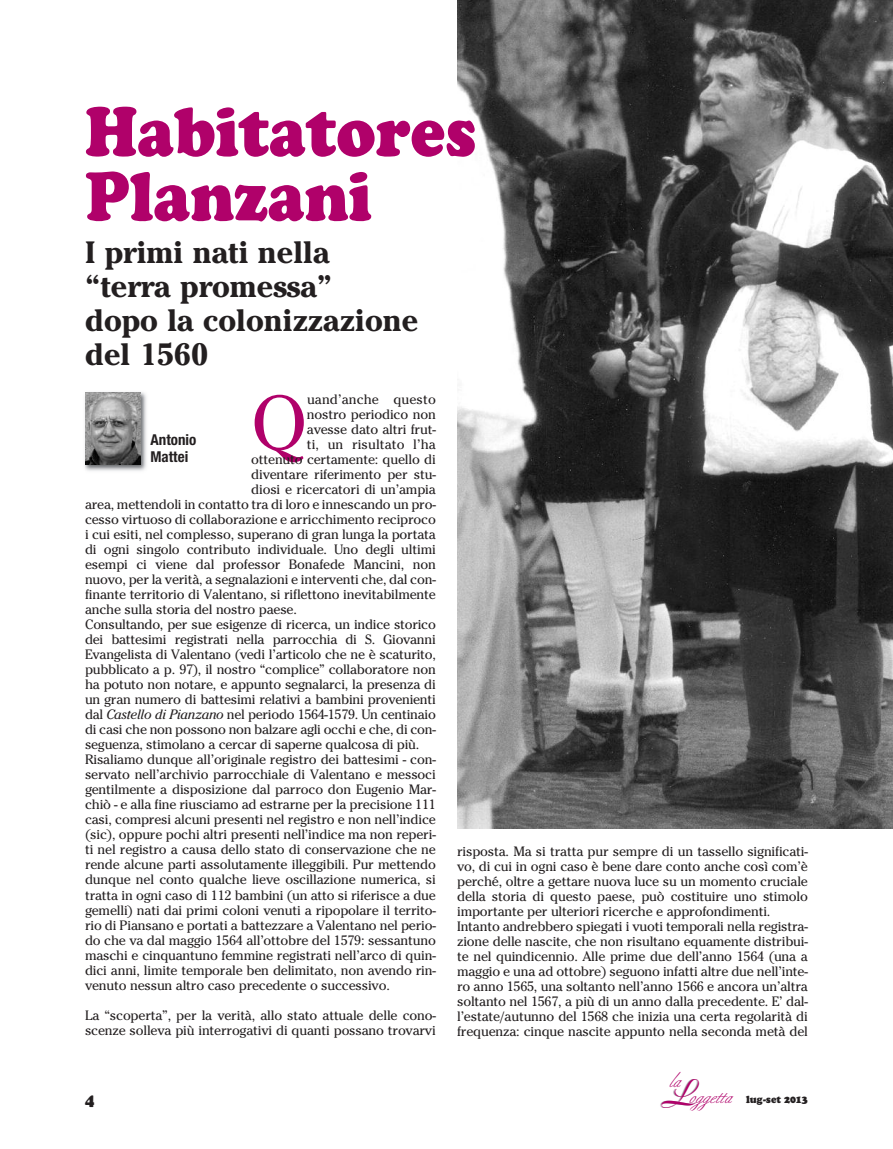
<style>
.page{position:relative;width:893px;height:1149px;background:#fff}
.page>*{position:absolute;margin:0;border:0;box-sizing:border-box;transform-origin:0 0}
.t1{font:75.45px "Cheltenham";color:#b0016a}
.t2{font:900 69px/64.5px "Cooper";color:#b0016a;scale:.9 1}
.t3{font:700 30.6px/34px "Cheltenham";color:#231f20}
.t4{font:19.2px "Berthold Script";color:#b0016a}
.t5{font:700 condensed 15px/16.5px "Helvetica Neue";color:#231f20}
.t6{font:900 15px "Cooper BT";color:#231f20}
.t7{font:13.5px/15px "Cheltenham";letter-spacing:-.015em;color:#231f20}
.t8{font:13.5px "Cheltenham";letter-spacing:.005em;color:#231f20}
.t9{font:900 9.9px "Cooper BT";color:#231f20;scale:.95 1}
.s1{font-style:italic}
.s2{font-family:"Boulevard";font-size:35.85px;color:#a8a9ad}
</style>
<div class="page">
<img style="left:457px;top:0;width:436px;height:828px">
<img style="left:85px;top:392px;width:62px;height:79px">
<img style="left:85px;top:392px;width:55px;height:72px">
<h2 class="t2" style="left:85px;top:100px;width:436px">Habitatores<br>Planzani</h2>
<h3 class="t3" style="left:85px;top:234px;width:335px">I primi nati nella “terra promessa”<br>dopo la colonizzazione del 1560</h3>
<h1 class="t1" style="left:251px;top:376px;width:57px">Q</h1>
<p class="t8" style="left:307px;top:391px;width:130px">uand’anche questo</p>
<p class="t7" style="left:307px;top:406px;width:130px">nostro periodico non</p>
<p class="t7" style="left:307px;top:421px;width:130px">avesse dato altri frut-</p>
<p class="t8" style="left:307px;top:436px;width:130px">ti, un risultato l’ha</p>
<p class="t7" style="left:251px;top:451px;width:186px">ottenuto certamente: quello di</p>
<p class="t7" style="left:251px;top:466px;width:186px">diventare riferimento per stu-</p>
<p class="t7" style="left:251px;top:481px;width:186px">diosi e ricercatori di un’ampia</p>
<p class="t7" style="left:85px;top:496px;width:352px">area, mettendoli in contatto tra di loro e innescando un pro-</p>
<p class="t7" style="left:85px;top:511px;width:352px">cesso virtuoso di collaborazione e arricchimento reciproco</p>
<p class="t7" style="left:85px;top:526px;width:352px">i cui esiti, nel complesso, superano di gran lunga la portata</p>
<p class="t7" style="left:85px;top:541px;width:352px">di ogni singolo contributo individuale. Uno degli ultimi</p>
<p class="t7" style="left:85px;top:556px;width:352px">esempi ci viene dal professor Bonafede Mancini, non</p>
<p class="t7" style="left:85px;top:571px;width:352px">nuovo, per la verità, a segnalazioni e interventi che, dal con-</p>
<p class="t7" style="left:85px;top:586px;width:352px">finante territorio di Valentano, si riflettono inevitabilmente</p>
<p class="t7" style="left:85px;top:601px;width:213px">anche sulla storia del nostro paese.</p>
<p class="t7" style="left:85px;top:616px;width:352px">Consultando, per sue esigenze di ricerca, un indice storico</p>
<p class="t7" style="left:85px;top:631px;width:352px">dei battesimi registrati nella parrocchia di S. Giovanni</p>
<p class="t7" style="left:85px;top:646px;width:352px">Evangelista di Valentano (vedi l’articolo che ne è scaturito,</p>
<p class="t7" style="left:85px;top:661px;width:352px">pubblicato a p. 97), il nostro “complice” collaboratore non</p>
<p class="t7" style="left:85px;top:676px;width:352px">ha potuto non notare, e appunto segnalarci, la presenza di</p>
<p class="t7" style="left:85px;top:691px;width:352px">un gran numero di battesimi relativi a bambini provenienti</p>
<p class="t7" style="left:85px;top:706px;width:352px">dal <span class="s1">Castello di Pianzano</span> nel periodo 1564-1579. Un centinaio</p>
<p class="t7" style="left:85px;top:721px;width:352px">di casi che non possono non balzare agli occhi e che, di con-</p>
<p class="t7" style="left:85px;top:736px;width:336px">seguenza, stimolano a cercar di saperne qualcosa di più.</p>
<p class="t7" style="left:85px;top:751px;width:352px">Risaliamo dunque all’originale registro dei battesimi - con-</p>
<p class="t7" style="left:85px;top:766px;width:352px">servato nell’archivio parrocchiale di Valentano e messoci</p>
<p class="t7" style="left:85px;top:781px;width:352px">gentilmente a disposizione dal parroco don Eugenio Mar-</p>
<p class="t7" style="left:85px;top:796px;width:352px">chiò - e alla fine riusciamo ad estrarne per la precisione 111</p>
<p class="t7" style="left:85px;top:811px;width:352px">casi, compresi alcuni presenti nel registro e non nell’indice</p>
<p class="t7" style="left:85px;top:826px;width:352px">(sic), oppure pochi altri presenti nell’indice ma non reperi-</p>
<p class="t7" style="left:85px;top:841px;width:352px">ti nel registro a causa dello stato di conservazione che ne</p>
<p class="t7" style="left:85px;top:856px;width:352px">rende alcune parti assolutamente illeggibili. Pur mettendo</p>
<p class="t7" style="left:85px;top:871px;width:352px">dunque nel conto qualche lieve oscillazione numerica, si</p>
<p class="t7" style="left:85px;top:886px;width:352px">tratta in ogni caso di 112 bambini (un atto si riferisce a due</p>
<p class="t7" style="left:85px;top:901px;width:352px">gemelli) nati dai primi coloni venuti a ripopolare il territo-</p>
<p class="t7" style="left:85px;top:916px;width:352px">rio di Piansano e portati a battezzare a Valentano nel perio-</p>
<p class="t7" style="left:85px;top:931px;width:352px">do che va dal maggio 1564 all’ottobre del 1579: sessantuno</p>
<p class="t7" style="left:85px;top:946px;width:352px">maschi e cinquantuno femmine registrati nell’arco di quin-</p>
<p class="t7" style="left:85px;top:961px;width:352px">dici anni, limite temporale ben delimitato, non avendo rin-</p>
<p class="t7" style="left:85px;top:976px;width:306px">venuto nessun altro caso precedente o successivo.</p>
<p class="t7" style="left:85px;top:1006px;width:352px">La “scoperta”, per la verità, allo stato attuale delle cono&shy;scenze solleva più interrogativi di quanti possano trovarvi</p>
<p class="t5" style="left:151px;top:433px;width:47px">Antonio<br>Mattei</p>
<p class="t6" style="left:85px;top:1093px;width:11px">4</p>
<p class="t7" style="left:457px;top:843px;width:352px">risposta. Ma si tratta pur sempre di un tassello significati&shy;vo, di cui in ogni caso è bene dare conto anche così com’è perché, oltre a gettare nuova luce su un momento cruciale della storia di questo paese, può costituire uno stimolo importante per ulteriori ricerche e approfondimenti.<br>Intanto andrebbero spiegati i vuoti temporali nella registra&shy;zione delle nascite, che non risultano equamente distribui&shy;te nel quindicennio. Alle prime due dell’anno 1564 (una a maggio e una ad ottobre) seguono infatti altre due nell’inte&shy;ro anno 1565, una soltanto nell’anno 1566 e ancora un’altra soltanto nel 1567, a più di un anno dalla precedente. E’ dal&shy;l’estate/autunno del 1568 che inizia una certa regolarità di frequenza: cinque nascite appunto nella seconda metà del</p>
<h3 class="t4" style="left:668px;top:1071px;width:13px">la</h3>
<h3 class="t4" style="left:659px;top:1087px;width:73px"><span class="s2">L</span>oggetta</h3>
<p class="t9" style="left:746px;top:1095px;width:66px">lug-set 2013</p>
</div>
